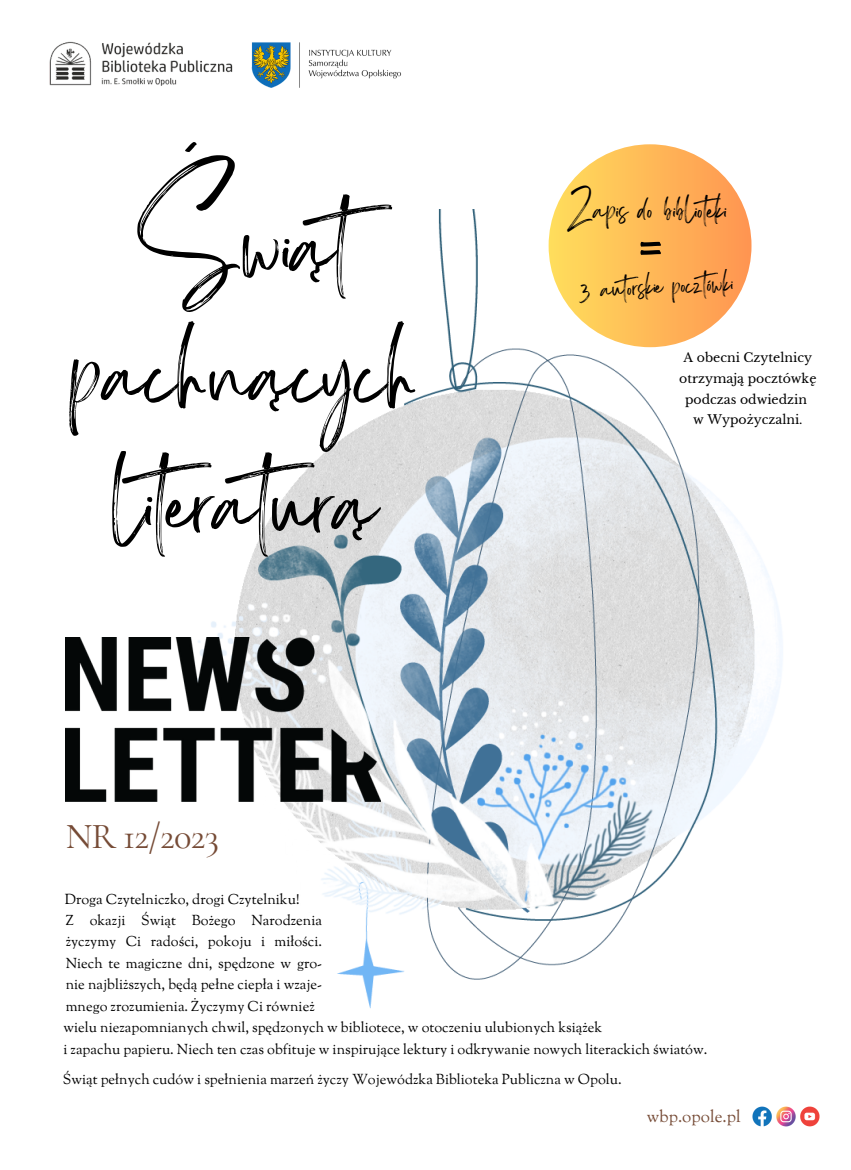
<style>
.page{position:relative;width:851px;height:1170px;background:#fff}
.page>*{position:absolute;margin:0;border:0;box-sizing:border-box;transform-origin:0 0}
.t1{font:92.38px "Sisterhood";color:#000}
.t2{font:56px "Sisterhood";color:#000}
.t3{font:36.5px "Cormorant Garamond";letter-spacing:-.02em;color:#764b36}
.t4{font:27.88px "Sisterhood";color:#000}
.t5{font:24.88px "Sisterhood";color:#000}
.t6{font:16.88px "Sorts Mill Goudy";color:#764b36}
.t7{font:14.38px/21.5px "Sorts Mill Goudy";color:#000;text-align:justify}
.t8{font:12.5px/20.6px "Libre Baskerville";color:#000;text-align:center}
</style>
<div class="page">
<div style="left:548px;top:144px;width:203px;height:203px;background:linear-gradient(to right,#ffe063,#ff944f);border-radius:50%"></div>
<img style="left:121px;top:209px;width:662px;height:800px">
<img style="left:66px;top:637px;width:314px;height:164px">
<img style="left:752px;top:1106px;width:68px;height:21px">
<img style="left:49px;top:41px;width:184px;height:45px">
<img style="left:251px;top:42px;width:150px;height:46px">
<p class="t1" style="left:140px;top:221px;width:286px">Świąt</p>
<p class="t1" style="left:71px;top:350px;width:349px">pachnących</p>
<p class="t1" style="left:113px;top:479px;width:266px">literaturą</p>
<p class="t3" style="left:66px;top:813px;width:155px">NR 12/2023</p>
<p class="t7" style="left:65px;top:889px;width:236px">Droga Czytelniczko, drogi Czytelniku!</p>
<p class="t4" style="left:568px;top:203px;width:163px">Zapis do biblioteki</p>
<p class="t5" style="left:578px;top:283px;width:156px;rotate:-2deg">3 autorskie pocztówki</p>
<p class="t2" style="left:640px;top:229px;width:26px">=</p>
<p class="t8" style="left:679px;top:347px;width:139px">A obecni Czytelnicy otrzymają pocztówkę podczas odwiedzin</p>
<p class="t8" style="left:693px;top:409px;width:111px">w Wypożyczalni.</p>
<p class="t7" style="left:66px;top:910px;width:258px">Z okazji Świąt Bożego Narodzenia życzymy Ci radości, pokoju i miłości.<br>Niech te magiczne dni, spędzone w gro&shy;nie najbliższych, będą pełne ciepła i wzaje&shy;mnego zrozumienia. Życzymy Ci również</p>
<p class="t7" style="left:63px;top:1017px;width:540px">wielu niezapomnianych chwil, spędzonych w bibliotece, w otoczeniu ulubionych książek</p>
<p class="t7" style="left:63px;top:1039px;width:645px">i zapachu papieru. Niech ten czas obfituje w inspirujące lektury i odkrywanie nowych literackich światów.</p>
<p class="t7" style="left:63px;top:1068px;width:560px">Świąt pełnych cudów i spełnienia marzeń życzy Wojewódzka Biblioteka Publiczna w Opolu.</p>
<p class="t6" style="left:646px;top:1105px;width:95px">wbp.opole.pl</p>
</div>
